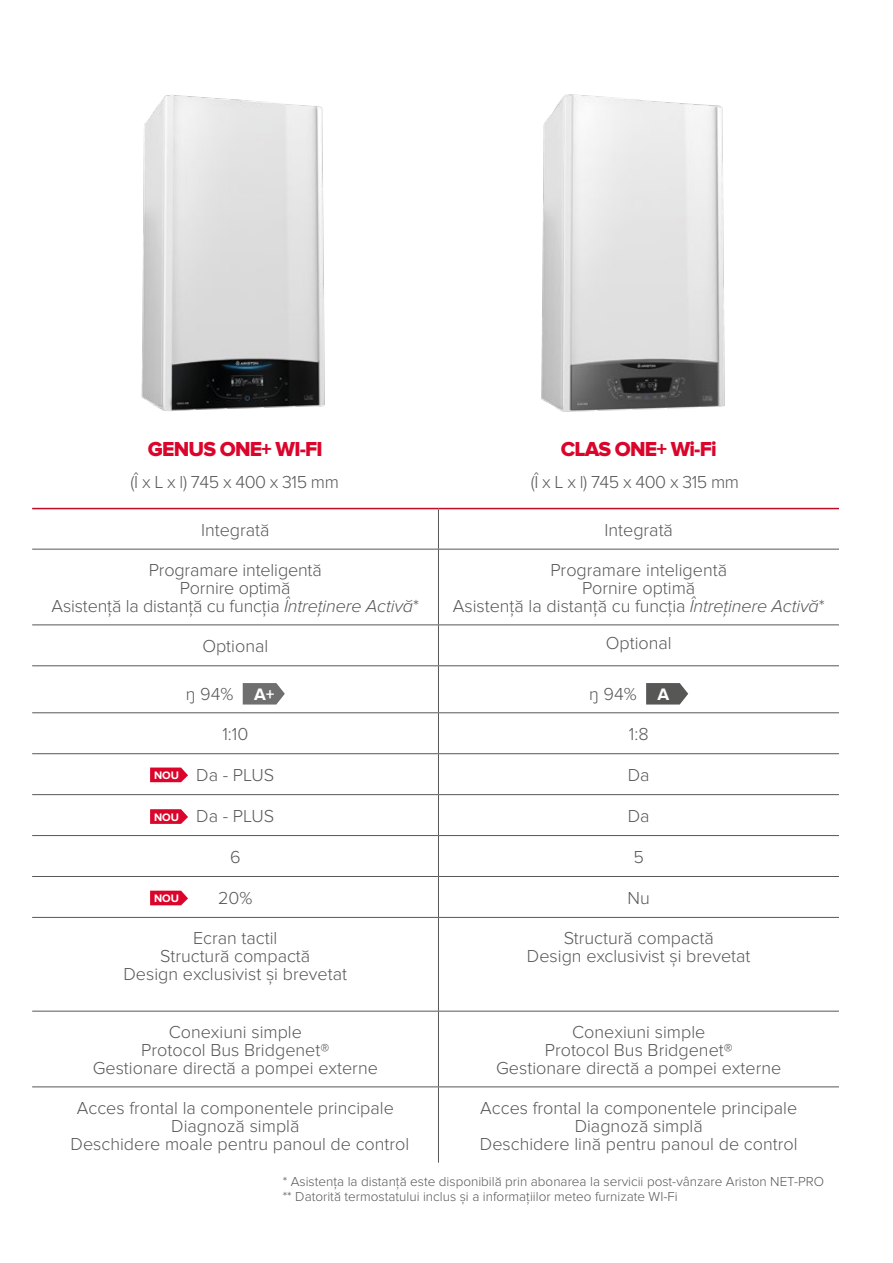
<style>
.page{position:relative;width:893px;height:1263px;background:#fff}
.page>*{position:absolute;margin:0;border:0;box-sizing:border-box;transform-origin:0 0}
.t1{font:21px "Proxima Nova Extrabld";letter-spacing:-.04em;color:#db052c}
.t2{font:300 18px/18px "Proxima Nova";color:#575756;text-align:center}
.t3{font:300 18px "Proxima Nova";letter-spacing:-.025em;color:#575756}
.t4{font:300 13.5px/15px "Proxima Nova";color:#575756}
.t5{font:700 11.25px "Proxima Nova";color:#fff}
.s1{font-style:italic}
.s2{font-weight:700;font-size:17.25px;color:#fff}
</style>
<div class="page">
<img style="left:541px;top:94px;width:184px;height:318px">
<img style="left:141px;top:94px;width:184px;height:318px">
<svg style="left:439px;top:509px;width:400px;height:579px"></svg>
<hr style="left:32px;top:508px;width:406px;height:1px;background:#c10b25">
<hr style="left:438px;top:508px;width:401px;height:1px;background:#c10b25">
<hr style="left:438px;top:509px;width:1px;height:40px;background:#575756">
<hr style="left:32px;top:549px;width:406px;height:1px;background:#575756">
<hr style="left:32px;top:624px;width:406px;height:1px;background:#575756">
<hr style="left:32px;top:665px;width:406px;height:1px;background:#575756">
<hr style="left:438px;top:549px;width:1px;height:75px;background:#575756">
<hr style="left:438px;top:625px;width:1px;height:40px;background:#575756">
<hr style="left:438px;top:666px;width:1px;height:46px;background:#575756">
<hr style="left:438px;top:549px;width:401px;height:1px;background:#575756">
<hr style="left:438px;top:624px;width:401px;height:1px;background:#575756">
<hr style="left:438px;top:665px;width:401px;height:1px;background:#575756">
<hr style="left:32px;top:712px;width:406px;height:1px;background:#575756">
<hr style="left:438px;top:713px;width:1px;height:40px;background:#575756">
<hr style="left:438px;top:712px;width:401px;height:1px;background:#575756">
<hr style="left:32px;top:753px;width:406px;height:1px;background:#575756">
<hr style="left:438px;top:754px;width:1px;height:40px;background:#575756">
<hr style="left:438px;top:753px;width:401px;height:1px;background:#575756">
<hr style="left:32px;top:794px;width:406px;height:1px;background:#575756">
<hr style="left:438px;top:795px;width:1px;height:40px;background:#575756">
<hr style="left:438px;top:794px;width:401px;height:1px;background:#575756">
<hr style="left:32px;top:835px;width:406px;height:1px;background:#575756">
<hr style="left:438px;top:836px;width:1px;height:40px;background:#575756">
<hr style="left:438px;top:835px;width:401px;height:1px;background:#575756">
<hr style="left:32px;top:876px;width:406px;height:1px;background:#575756">
<hr style="left:32px;top:917px;width:406px;height:1px;background:#575756">
<hr style="left:438px;top:877px;width:1px;height:40px;background:#575756">
<hr style="left:438px;top:918px;width:1px;height:93px;background:#575756">
<hr style="left:438px;top:876px;width:401px;height:1px;background:#575756">
<hr style="left:438px;top:917px;width:401px;height:1px;background:#575756">
<hr style="left:32px;top:1011px;width:406px;height:1px;background:#575756">
<hr style="left:438px;top:1011px;width:1px;height:75px;background:#575756">
<hr style="left:438px;top:1011px;width:401px;height:1px;background:#575756">
<hr style="left:32px;top:1086px;width:406px;height:1px;background:#575756">
<hr style="left:438px;top:1087px;width:1px;height:75px;background:#575756">
<hr style="left:438px;top:1086px;width:401px;height:1px;background:#575756">
<svg style="left:243px;top:683px;width:42px;height:21px"></svg>
<svg style="left:646px;top:683px;width:42px;height:21px"></svg>
<svg style="left:150px;top:809px;width:38px;height:15px"></svg>
<svg style="left:150px;top:891px;width:38px;height:14px"></svg>
<svg style="left:150px;top:767px;width:38px;height:15px"></svg>
<p class="t1" style="left:148px;top:437px;width:176px">GENUS ONE+ WI-FI</p>
<p class="t1" style="left:561px;top:437px;width:157px">CLAS ONE+ Wi-Fi</p>
<p class="t3" style="left:131px;top:471px;width:210px">(Î x L x l) 745 x 400 x 315 mm</p>
<p class="t3" style="left:531px;top:471px;width:210px">(Î x L x l) 745 x 400 x 315 mm</p>
<p class="t2" style="left:201px;top:521px;width:70px">Integrată</p>
<p class="t2" style="left:604px;top:521px;width:70px">Integrată</p>
<p class="t2" style="left:52px;top:561px;width:369px">Programare inteligentă<br>Pornire optimă<br>Asistență la distanță cu funcția <span class="s1">Întreținere Activă</span>*</p>
<p class="t2" style="left:453px;top:561px;width:373px">Programare inteligentă<br>Pornire optimă<br>Asistență la distanță cu funcția <span class="s1">Întreținere Activă</span>*</p>
<p class="t2" style="left:202px;top:638px;width:67px">Optional</p>
<p class="t2" style="left:606px;top:635px;width:67px">Optional</p>
<p class="t2" style="left:186px;top:685px;width:90px">ŋ 94% <span class="s2">A+</span></p>
<p class="t2" style="left:589px;top:685px;width:82px">ŋ 94% <span class="s2">A</span></p>
<p class="t2" style="left:222px;top:725px;width:27px">1:10</p>
<p class="t2" style="left:629px;top:725px;width:21px">1:8</p>
<p class="t2" style="left:196px;top:766px;width:80px">Da - PLUS</p>
<p class="t2" style="left:628px;top:766px;width:23px">Da</p>
<p class="t2" style="left:196px;top:807px;width:80px">Da - PLUS</p>
<p class="t2" style="left:628px;top:807px;width:23px">Da</p>
<p class="t2" style="left:230px;top:848px;width:12px">6</p>
<p class="t2" style="left:633px;top:848px;width:12px">5</p>
<p class="t2" style="left:218px;top:889px;width:36px">20%</p>
<p class="t2" style="left:628px;top:889px;width:24px">Nu</p>
<p class="t2" style="left:123px;top:929px;width:225px">Ecran tactil<br>Structură compactă<br>Design exclusivist și brevetat</p>
<p class="t2" style="left:527px;top:929px;width:225px">Structură compactă<br>Design exclusivist și brevetat</p>
<p class="t5" style="left:154px;top:769px;width:27px">NOU</p>
<p class="t5" style="left:154px;top:811px;width:27px">NOU</p>
<p class="t5" style="left:154px;top:892px;width:27px">NOU</p>
<p class="t2" style="left:93px;top:1023px;width:287px">Conexiuni simple<br>Protocol Bus Bridgenet®<br>Gestionare directă a pompei externe</p>
<p class="t2" style="left:496px;top:1023px;width:287px">Conexiuni simple<br>Protocol Bus Bridgenet®<br>Gestionare directă a pompei externe</p>
<p class="t2" style="left:71px;top:1099px;width:340px">Acces frontal la componentele principale<br>Diagnoză simplă<br>Deschidere moale pentru panoul de control</p>
<p class="t2" style="left:480px;top:1099px;width:319px">Acces frontal la componentele principale<br>Diagnoză simplă<br>Deschidere lină pentru panoul de control</p>
<p class="t4" style="left:283px;top:1174px;width:543px">* Asistența la distanță este disponibilă prin abonarea la servicii post-vânzare Ariston NET-PRO ** Datorită termostatului inclus și a informațiilor meteo furnizate WI-Fi</p>
</div>
